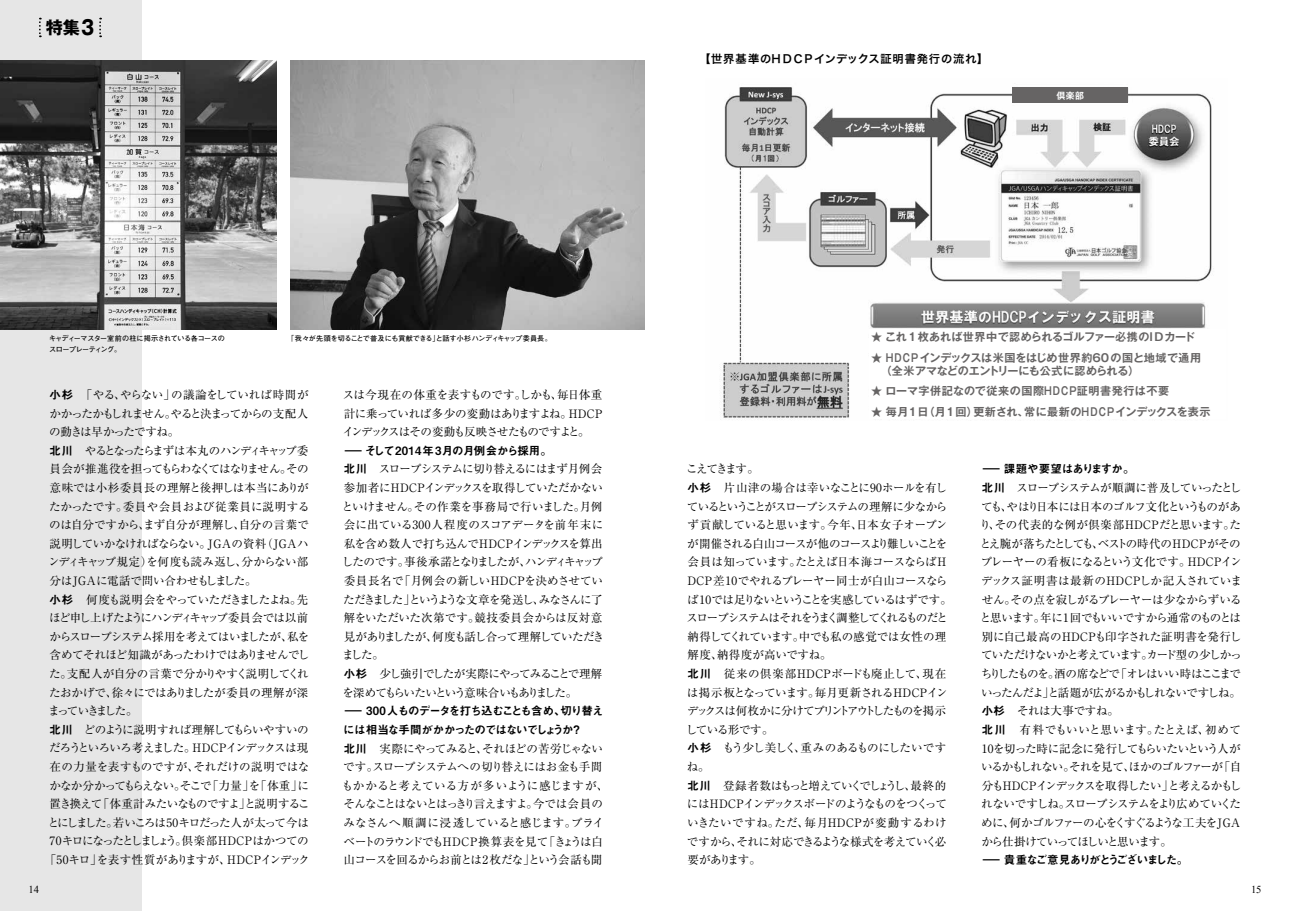
<style>
.page{position:relative;width:1290px;height:911px;background:#fff}
.page>*{position:absolute;margin:0;border:0;box-sizing:border-box;transform-origin:0 0}
.t1{font:700 17.25px "Gothic MB101 Pro";color:#000}
.t2{font:11.5px/18.6px "Ryumin Pro";letter-spacing:-.05em;color:#000}
.t3{font:11.5px "Ryumin Pro";letter-spacing:-.09em;color:#000}
.t4{font:11.5px "Ryumin Pro";letter-spacing:.005em;color:#000}
.t5{font:11.5px "Ryumin Pro";letter-spacing:-.03em;color:#000}
.t6{font:11.5px/18.6px "Midashi Go Pro MB31";letter-spacing:-.075em;color:#000;scale:2 1}
.t7{font:11.5px "Ryumin Pro";letter-spacing:-.01em;color:#000}
.t8{font:11.5px "Ryumin Pro";letter-spacing:-.1em;color:#000}
.t9{font:11.5px "Ryumin Pro";letter-spacing:-.14em;color:#000}
.t10{font:11.5px "Ryumin Pro";letter-spacing:-.095em;color:#000}
.t11{font:11.5px "Ryumin Pro";letter-spacing:-.02em;color:#000}
.t12{font:11.5px "Ryumin Pro";letter-spacing:.02em;color:#000}
.t13{font:11.5px "Midashi Go Pro MB31";letter-spacing:-.005em;color:#000;scale:2 1}
.t14{font:11.5px "Ryumin Pro";letter-spacing:-.015em;color:#000}
.t15{font:11.5px "Midashi Go Pro MB31";letter-spacing:-.125em;color:#000;scale:2 1}
.t16{font:11.5px "Midashi Go Pro MB31";letter-spacing:-.04em;color:#000;scale:2 1}
.t17{font:11.5px "Ryumin Pro";letter-spacing:-.165em;color:#000}
.t18{font:11.25px "Hira Kaku Pro W6";letter-spacing:.08em;color:#000}
.t19{font:700 11.12px "Gothic MB101 Pro De";letter-spacing:.035em;color:#666464}
.t20{font:700 11.12px/13.2px "Gothic MB101 Pro De";color:#666464}
.t21{font:700 11.12px "Gothic MB101 Pro De";letter-spacing:.005em;color:#666464}
.t22{font:10.62px "Times New Roman";color:#000}
.t23{font:700 8.88px "Gothic MB101 Pro De";color:#fff}
.t24{font:700 7.12px "Futo Go B101 Pro";letter-spacing:-.015em;color:#000}
.t25{font:700 7.12px/10.6px "Futo Go B101 Pro";letter-spacing:-.045em;color:#000}
.s1{font-size:19.88px}
.s2{font-family:"Midashi Go Pr 5 MB31"}
</style>
<div class="page">
<div style="left:0;top:0;width:142px;height:911px;background:#e6e6e6"></div>
<svg style="left:39px;top:18px;width:2px;height:19px"></svg>
<svg style="left:99px;top:18px;width:2px;height:19px"></svg>
<img style="left:0;top:60px;width:276px;height:270px">
<img style="left:291px;top:60px;width:354px;height:270px">
<img style="left:723px;top:87px;width:491px;height:333px">
<div style="left:869px;top:330px;width:357px;height:89px;background:#fff"></div>
<div style="left:1012px;top:87px;width:116px;height:16px;background:#666464"></div>
<h1 class="t1" style="left:46px;top:13px;width:50px">特集<span class="s1">3</span></h1>
<p class="t18" style="left:699px;top:49px;width:290px">【世界基準のHDCPインデックス証明書発行の流れ】</p>
<p class="t23" style="left:1056px;top:88px;width:29px">倶楽部</p>
<p class="t25" style="left:49px;top:332px;width:177px">キャディーマスター室前の柱に掲示されている各コースのスロープレーティング。</p>
<p class="t24" style="left:287px;top:333px;width:266px">「我々が先頭を切ることで普及にも貢献できる」と話す小杉ハンディキャップ委員長。</p>
<p class="t5" style="left:50px;top:385px;width:260px"><span class="s2">小杉</span>　「やる、やらない」の議論をしていれば時間が</p>
<p class="t3" style="left:49px;top:404px;width:260px">かかったかもしれません。やると決まってからの支配人</p>
<p class="t2" style="left:49px;top:422px;width:132px">の動きは早かったですね。</p>
<p class="t9" style="left:50px;top:441px;width:260px"><span class="s2">北川</span>　やるとなったらまずは本丸のハンディキャップ委</p>
<p class="t2" style="left:50px;top:459px;width:261px">員会が推進役を担ってもらわなくてはなりません。その</p>
<p class="t4" style="left:50px;top:478px;width:260px">意味では小杉委員長の理解と後押しは本当にありが</p>
<p class="t12" style="left:49px;top:497px;width:262px">たかったです。委員や会員および従業員に説明する</p>
<p class="t4" style="left:49px;top:516px;width:261px">のは自分ですから、まず自分が理解し、自分の言葉で</p>
<p class="t5" style="left:50px;top:534px;width:260px">説明していかなければならない。JGAの資料（JGAハ</p>
<p class="t10" style="left:48px;top:553px;width:262px">ンディキャップ規定）を何度も読み返し、分からない部</p>
<p class="t14" style="left:50px;top:571px;width:209px">分はJGAに電話で問い合わせもしました。</p>
<p class="t2" style="left:50px;top:589px;width:260px"><span class="s2">小杉</span>　何度も説明会をやっていただきましたよね。先</p>
<p class="t3" style="left:49px;top:609px;width:261px">ほど申し上げたようにハンディキャップ委員会では以前</p>
<p class="t3" style="left:49px;top:627px;width:262px">からスロープシステム採用を考えてはいましたが、私を</p>
<p class="t2" style="left:50px;top:645px;width:261px">含めてそれほど知識があったわけではありませんでし</p>
<p class="t4" style="left:49px;top:664px;width:261px">た。支配人が自分の言葉で分かりやすく説明してくれ</p>
<p class="t11" style="left:49px;top:683px;width:261px">たおかげで、徐々にではありましたが委員の理解が深</p>
<p class="t17" style="left:48px;top:702px;width:91px">まっていきました。</p>
<p class="t5" style="left:50px;top:720px;width:261px"><span class="s2">北川</span>　どのように説明すれば理解してもらいやすいの</p>
<p class="t2" style="left:49px;top:738px;width:261px">だろうといろいろ考えました。HDCPインデックスは現</p>
<p class="t4" style="left:50px;top:757px;width:261px">在の力量を表すものですが、それだけの説明ではな</p>
<p class="t3" style="left:49px;top:776px;width:261px">かなか分かってもらえない。そこで「力量」を「体重」に</p>
<p class="t2" style="left:50px;top:794px;width:261px">置き換えて「体重計みたいなものですよ」と説明するこ</p>
<p class="t8" style="left:48px;top:813px;width:263px">とにしました。若いころは50キロだった人が太って今は</p>
<p class="t2" style="left:50px;top:831px;width:261px">70キロになったとしましょう。倶楽部HDCPはかつての</p>
<p class="t7" style="left:45px;top:850px;width:267px">「50キロ」を表す性質がありますが、HDCPインデック</p>
<p class="t2" style="left:342px;top:384px;width:262px;text-align:justify">スは今現在の体重を表すものです。しかも、毎日体重計に乗っていれば多少の変動はありますよね。HDCPインデックスはその変動も反映させたものですよと。</p>
<p class="t13" style="left:342px;top:441px;width:106px">－そして2014年3月の月例会から採用。</p>
<p class="t2" style="left:342px;top:459px;width:264px"><span class="s2">北川</span>　スロープシステムに切り替えるにはまず月例会参加者にHDCPインデックスを取得していただかないといけません。その作業を事務局で行いました。月例会に出ている300人程度のスコアデータを前年末に私を含め数人で打ち込んでHDCPインデックスを算出したのです。事後承諾となりましたが、ハンディキャップ委員長名で「月例会の新しいHDCPを決めさせていただきました」というような文章を発送し、みなさんに了解をいただいた次第です。競技委員会からは反対意見がありましたが、何度も話し合って理解していただきました。<br><span class="s2">小杉</span>　少し強引でしたが実際にやってみることで理解を深めてもらいたいという意味合いもありました。</p>
<p class="t6" style="left:342px;top:700px;width:132px">－300人ものデータを打ち込むことも含め、切り替えには相当な手間がかかったのではないでしょうか？</p>
<p class="t2" style="left:342px;top:738px;width:268px"><span class="s2">北川</span>　実際にやってみると、それほどの苦労じゃないです。スロープシステムへの切り替えにはお金も手間もかかると考えている方が多いように感じますが、そんなことはないとはっきり言えますよ。今では会員のみなさんへ順調に浸透していると感じます。プライベートのラウンドでもHDCP換算表を見て「きょうは白山コースを回るからお前とは2枚だな」という会話も聞</p>
<p class="t21" style="left:871px;top:328px;width:326px">★ これ1枚あれば世界中で認められるゴルファー必携のIDカード</p>
<p class="t20" style="left:871px;top:349px;width:332px">★ HDCPインデックスは米国をはじめ世界約60の国と地域で通用　 （全米アマなどのエントリーにも公式に認められる）</p>
<p class="t19" style="left:871px;top:382px;width:300px">★ ローマ字併記なので従来の国際HDCP証明書発行は不要</p>
<p class="t19" style="left:871px;top:402px;width:341px">★ 毎月1日（月1回）更新され、常に最新のHDCPインデックスを表示</p>
<p class="t2" style="left:686px;top:459px;width:268px">こえてきます。<br><span class="s2">小杉</span>　片山津の場合は幸いなことに90ホールを有しているということがスロープシステムの理解に少なからず貢献していると思います。今年、日本女子オープンが開催される白山コースが他のコースより難しいことを会員は知っています。たとえば日本海コースならばH<br>DCP差10でやれるプレーヤー同士が白山コースならば10では足りないということを実感しているはずです。スロープシステムはそれをうまく調整してくれるものだと納得してくれています。中でも私の感覚では女性の理解度、納得度が高いですね。<br><span class="s2">北川</span>　従来の倶楽部HDCPボードも廃止して、現在は掲示板となっています。毎月更新されるHDCPインデックスは何枚かに分けてプリントアウトしたものを掲示している形です。<br><span class="s2">小杉</span>　もう少し美しく、重みのあるものにしたいですね。<br><span class="s2">北川</span>　登録者数はもっと増えていくでしょうし、最終的にはHDCPインデックスボードのようなものをつくっていきたいですね。ただ、毎月HDCPが変動するわけですから、それに対応できるような様式を考えていく必要があります。</p>
<p class="t16" style="left:980px;top:460px;width:79px">－課題や要望はありますか。</p>
<p class="t2" style="left:979px;top:477px;width:264px"><span class="s2">北川</span>　スロープシステムが順調に普及していったとしても、やはり日本には日本のゴルフ文化というものがあり、その代表的な例が倶楽部HDCPだと思います。たとえ腕が落ちたとしても、ベストの時代のHDCPがそのプレーヤーの看板になるという文化です。HDCPインデックス証明書は最新のHDCPしか記入されていません。その点を寂しがるプレーヤーは少なからずいると思います。年に1回でもいいですから通常のものとは別に自己最高のHDCPも印字された証明書を発行していただけないかと考えています。カード型の少しかっちりしたものを。酒の席などで「オレはいい時はここまでいったんだよ」と話題が広がるかもしれないですしね。<span class="s2">小杉</span>　それは大事ですね。<br><span class="s2">北川</span>　有料でもいいと思います。たとえば、初めて<br>10を切った時に記念に発行してもらいたいという人がいるかもしれない。それを見て、ほかのゴルファーが「自分もHDCPインデックスを取得したい」と考えるかもしれないですしね。スロープシステムをより広めていくために、何かゴルファーの心をくすぐるような工夫をJGAから仕掛けていってほしいと思います。</p>
<p class="t15" style="left:980px;top:850px;width:106px">－貴重なご意見ありがとうございました。</p>
<p class="t22" style="left:28px;top:882px;width:12px">14</p>
<p class="t22" style="left:1251px;top:882px;width:12px">15</p>
</div>
